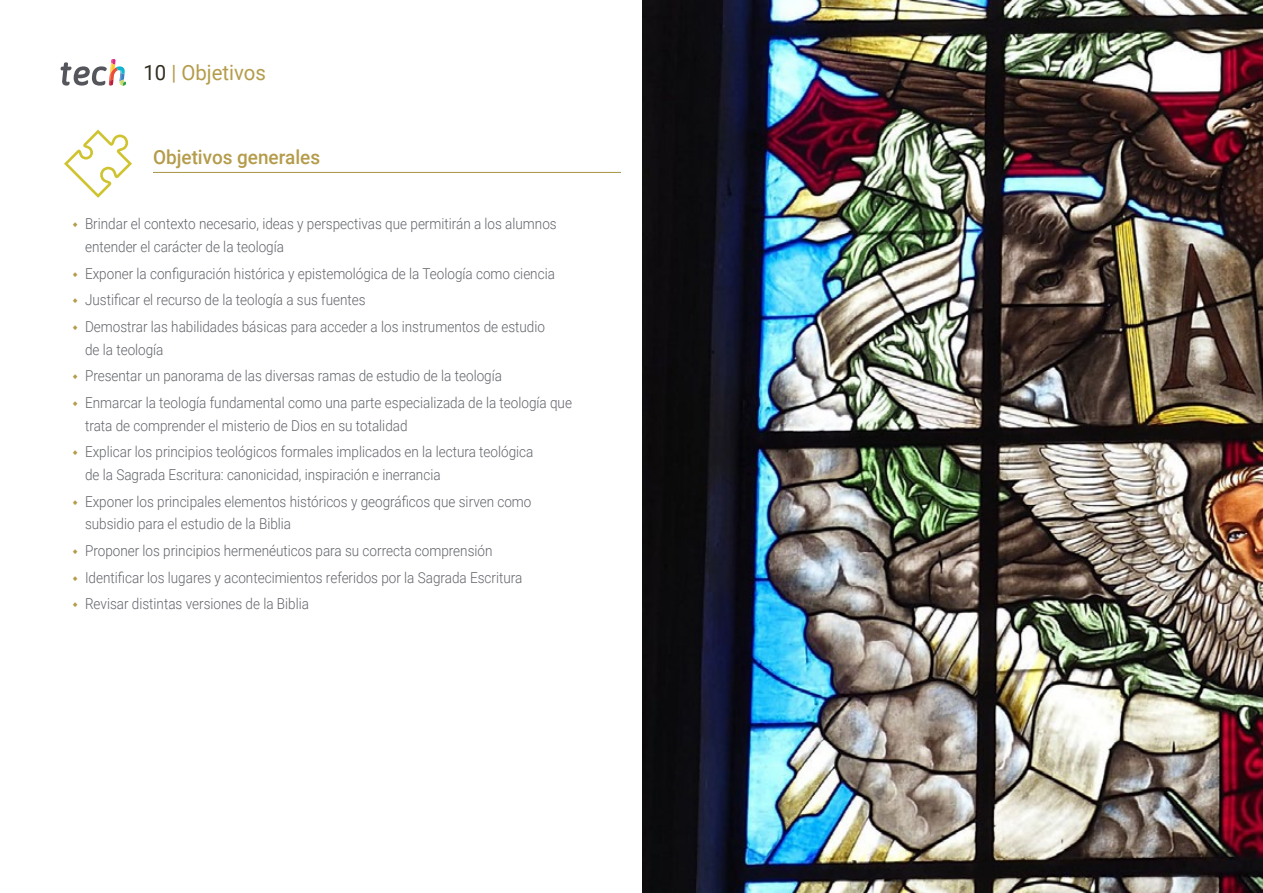
<style>
.page{position:relative;width:1263px;height:893px;background:#fff}
.page>*{position:absolute;margin:0;border:0;box-sizing:border-box;transform-origin:0 0}
.t1{font:21px "Roboto";color:#b49c4b}
.t2{font:500 19.5px "Roboto";color:#b49c4b}
.t3{font:300 15px/26.7px "Roboto";color:#61646a;scale:.9 1}
.s1{color:#312e20}
</style>
<div class="page">
<img style="left:642px;top:0;width:621px;height:893px">
<hr style="left:153px;top:172px;width:468px;height:1px;background:#b49c4b">
<svg style="left:64px;top:130px;width:68px;height:68px"></svg>
<svg style="left:61px;top:59px;width:65px;height:27px"></svg>
<h1 class="t1" style="left:144px;top:57px;width:124px"><span class="s1">10</span> | Objetivos</h1>
<h2 class="t2" style="left:153px;top:143px;width:169px">Objetivos generales</h2>
<p class="t3" style="left:85px;top:212px;width:526px;line-height:22.5px">Brindar el contexto necesario, ideas y perspectivas que permitirán a los alumnos entender el carácter de la teología</p>
<p class="t3" style="left:85px;top:259px;width:524px">Exponer la configuración histórica y epistemológica de la Teología como ciencia<br>Justificar el recurso de la teología a sus fuentes<br>Demostrar las habilidades básicas para acceder a los instrumentos de estudio</p>
<p class="t3" style="left:85px;top:335px;width:542px">de la teología<br>Presentar un panorama de las diversas ramas de estudio de la teología<br>Enmarcar la teología fundamental como una parte especializada de la teología que</p>
<p class="t3" style="left:85px;top:411px;width:500px">trata de comprender el misterio de Dios en su totalidad<br>Explicar los principios teológicos formales implicados en la lectura teológica</p>
<p class="t3" style="left:85px;top:461px;width:497px">de la Sagrada Escritura: canonicidad, inspiración e inerrancia<br>Exponer los principales elementos históricos y geográficos que sirven como</p>
<p class="t3" style="left:85px;top:510px;width:487px">subsidio para el estudio de la Biblia<br>Proponer los principios hermenéuticos para su correcta comprensión Identificar los lugares y acontecimientos referidos por la Sagrada Escritura Revisar distintas versiones de la Biblia</p>
</div>
